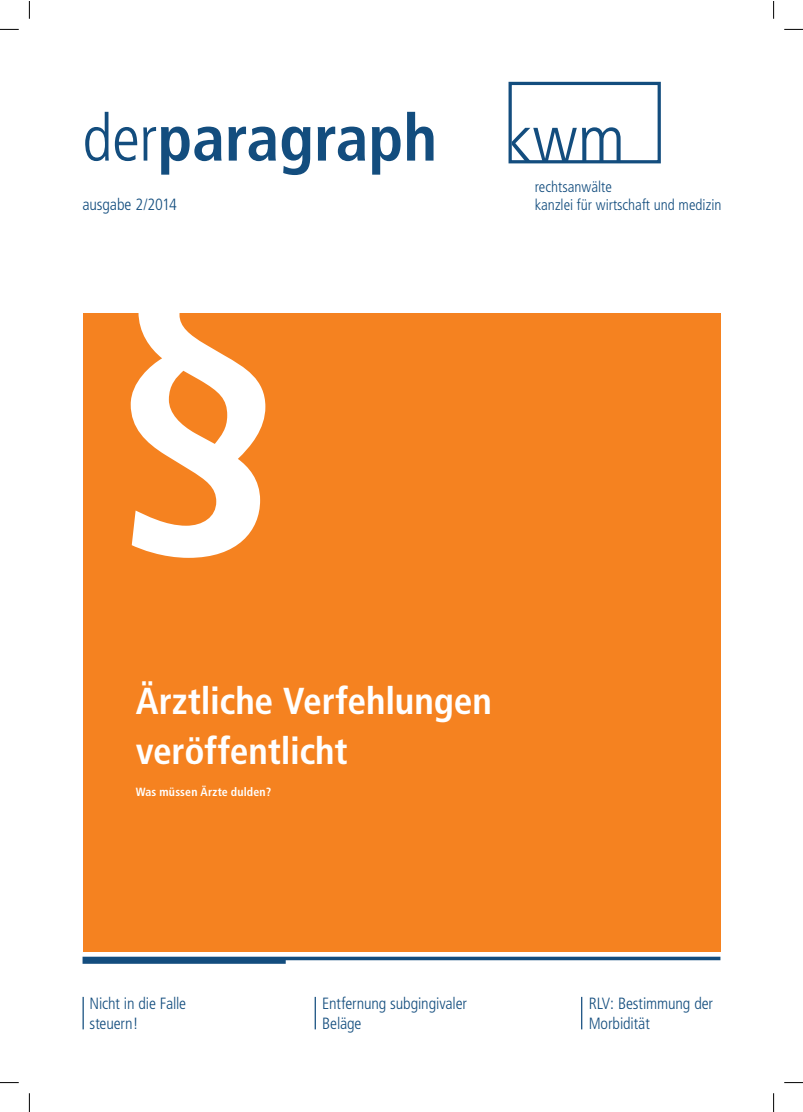
<style>
.page{position:relative;width:803px;height:1112px;background:#fff}
.page>*{position:absolute;margin:0;border:0;box-sizing:border-box;transform-origin:0 0}
.t1{font:700 condensed 353.5px "Frutiger";color:#fff}
.t2{font:700 condensed 65px "Frutiger";color:#134d7e}
.t3{font:700 condensed 37.5px/50px "Frutiger";letter-spacing:-.005em;color:#fff}
.t4{font:300 condensed 16.25px/20px "Frutiger";letter-spacing:-.01em;color:#134d7e}
.t5{font:300 condensed 15.25px/18.2px "Frutiger";color:#134d7e}
.t6{font:700 condensed 11.88px "Frutiger";letter-spacing:.015em;color:#fff}
.s1{font-weight:300}
</style>
<div class="page">
<div style="left:83px;top:313px;width:637px;height:638px;background:#f58220"></div>
<svg style="left:83px;top:956px;width:637px;height:7px"></svg>
<svg style="left:508px;top:82px;width:153px;height:81px"></svg>
<hr style="left:83px;top:996px;width:1px;height:33px;background:#134d7e">
<hr style="left:581px;top:996px;width:1px;height:33px;background:#134d7e">
<hr style="left:315px;top:996px;width:1px;height:33px;background:#134d7e">
<svg style="left:0;top:29px;width:19px;height:1px"></svg>
<svg style="left:784px;top:29px;width:18px;height:1px"></svg>
<svg style="left:0;top:1082px;width:19px;height:1px"></svg>
<svg style="left:784px;top:1082px;width:18px;height:1px"></svg>
<svg style="left:29px;top:1px;width:1px;height:18px"></svg>
<svg style="left:29px;top:1093px;width:1px;height:18px"></svg>
<svg style="left:773px;top:1px;width:1px;height:18px"></svg>
<svg style="left:773px;top:1093px;width:1px;height:18px"></svg>
<h2 class="t2" style="left:83px;top:99px;width:356px"><span class="s1">der</span>paragraph</h2>
<p class="t4" style="left:83px;top:195px;width:96px">ausgabe 2/2014</p>
<h1 class="t1" style="left:106px;top:180px;width:185px">§</h1>
<p class="t5" style="left:535px;top:177px;width:188px">rechtsanwälte<br>kanzlei für wirtschaft und medizin</p>
<h3 class="t3" style="left:136px;top:675px;width:358px">Ärztliche Verfehlungen veröffentlicht</h3>
<p class="t6" style="left:136px;top:785px;width:137px">Was müssen Ärzte dulden?</p>
<p class="t4" style="left:322px;top:993px;width:146px">Entfernung subgingivaler<br>Beläge</p>
<p class="t4" style="left:90px;top:993px;width:98px">Nicht in die Falle steuern!</p>
<p class="t4" style="left:589px;top:993px;width:126px">RLV: Bestimmung der<br>Morbidität</p>
</div>
